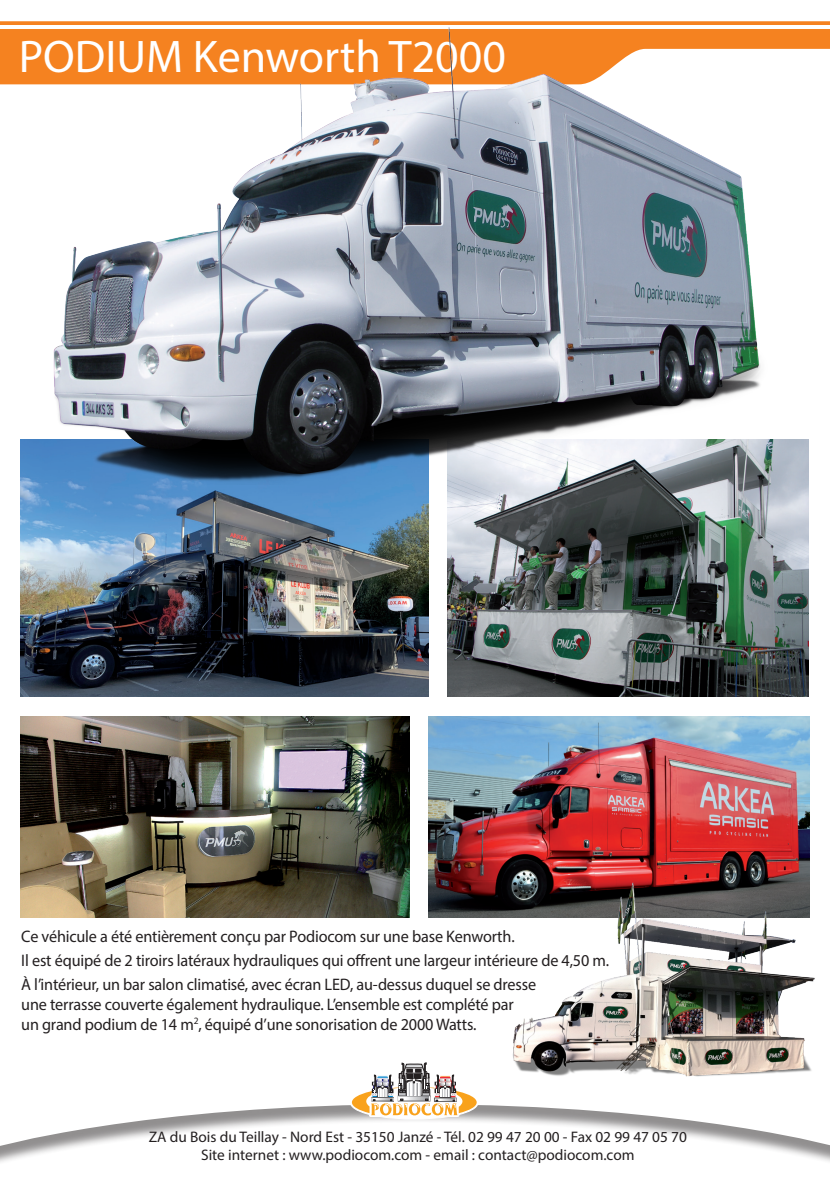
<style>
.page{position:relative;width:830px;height:1191px;background:#fff}
.page>*{position:absolute;margin:0;border:0;box-sizing:border-box;transform-origin:0 0}
.t1{font:45.9px "Myriad Pro";color:#fff}
.t2{font:16.65px/24px "Myriad Pro";letter-spacing:-.01em;color:#231f20}
.t3{font:15.3px/18.3px "Myriad Pro";color:#231f20;text-align:center}
</style>
<div class="page">
<svg style="left:0;top:910px;width:829px;height:238px"></svg>
<svg style="left:349px;top:1060px;width:129px;height:59px"></svg>
<svg style="left:0;top:21px;width:829px;height:63px;background:#f69643"></svg>
<hr style="left:0;top:25px;width:829px;height:4px;background:#fff">
<img style="left:447px;top:440px;width:361px;height:257px">
<img style="left:21px;top:440px;width:407px;height:257px">
<img style="left:428px;top:716px;width:380px;height:201px">
<img style="left:21px;top:716px;width:389px;height:201px">
<img style="left:503px;top:878px;width:324px;height:214px">
<img style="left:41px;top:27px;width:762px;height:457px">
<h1 class="t1" style="left:19px;top:29px;width:488px">PODIUM Kenworth T2000</h1>
<p class="t2" style="left:21px;top:924px;width:589px">Ce véhicule a été entièrement conçu par Podiocom sur une base Kenworth.<br>Il est équipé de 2 tiroirs latéraux hydrauliques qui offrent une largeur intérieure de 4,50 m.<br>À l’intérieur, un bar salon climatisé, avec écran LED, au-dessus duquel se dresse</p>
<p class="t2" style="left:21px;top:994px;width:494px;line-height:20.1px">une terrasse couverte également hydraulique. L’ensemble est complété par un grand podium de 14 m<sup>2</sup>, équipé d’une sonorisation de 2000 Watts.</p>
<p class="t3" style="left:149px;top:1127px;width:539px">ZA du Bois du Teillay - Nord Est - 35150 Janzé - Tél. 02 99 47 20 00 - Fax 02 99 47 05 70<br>Site internet : www.podiocom.com - email : contact@podiocom.com</p>
</div>
